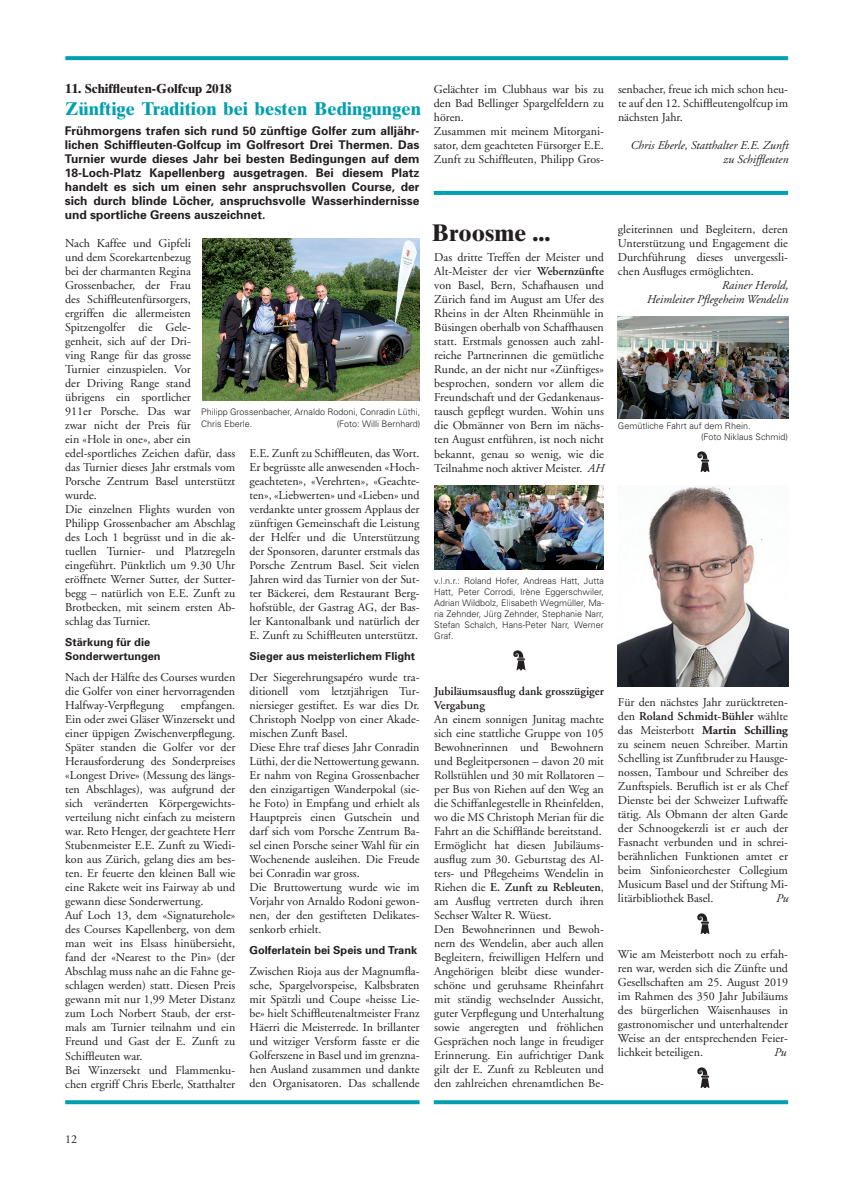
<style>
.page{position:relative;width:842px;height:1191px;background:#fff}
.page>*{position:absolute;margin:0;border:0;box-sizing:border-box;transform-origin:0 0}
.t1{font:700 24px "Times Ten";color:#231f20}
.t2{font:700 18.5px "Times Ten";color:#00a0b0}
.t3{font:700 13px "Times Ten";color:#231f20}
.t4{font:12px/14px "Adobe Garamond";color:#231f20;text-align:justify}
.t5{font:700 12px/14px "Univers";color:#231f20;text-align:justify}
.t6{font:italic 12px/14px "Adobe Garamond";color:#231f20;text-align:right}
.t7{font:600 12px/14px "Adobe Garamond";color:#231f20}
.t8{font:700 11px/14px "Univers";color:#231f20}
.t9{font:300 9px/11px "Univers";color:#231f20}
.s1{font-weight:600}
.s2{font-style:italic}
.s3{font-weight:700}
</style>
<div class="page">
<svg style="left:434px;top:1100px;width:354px;height:4px"></svg>
<svg style="left:65px;top:1100px;width:355px;height:4px"></svg>
<svg style="left:65px;top:56px;width:723px;height:4px;background:#09a3b2"></svg>
<img style="left:202px;top:238px;width:217px;height:162px">
<svg style="left:434px;top:191px;width:354px;height:4px"></svg>
<img style="left:434px;top:485px;width:170px;height:85px">
<img style="left:513px;top:650px;width:12px;height:20px">
<img style="left:618px;top:317px;width:170px;height:101px">
<img style="left:697px;top:452px;width:12px;height:20px">
<img style="left:618px;top:485px;width:170px;height:202px">
<img style="left:697px;top:914px;width:12px;height:20px">
<img style="left:697px;top:1068px;width:12px;height:20px">
<p class="t3" style="left:65px;top:81px;width:168px">11. Schiffleuten-Golfcup 2018</p>
<h2 class="t2" style="left:65px;top:98px;width:357px">Zünftige Tradition bei besten Bedingungen</h2>
<p class="t5" style="left:65px;top:123px;width:356px">Frühmorgens trafen sich rund 50 zünftige Golfer zum alljähr&shy;lichen Schiffleuten-Golfcup im Golfresort Drei Thermen. Das Turnier wurde dieses Jahr bei besten Bedingungen auf dem 18-Loch-Platz Kapellenberg ausgetragen. Bei diesem Platz handelt es sich um einen sehr anspruchsvollen Course, der sich durch blinde Löcher, anspruchsvolle Wasserhindernisse und sportliche Greens auszeichnet.</p>
<p class="t4" style="left:65px;top:237px;width:172px;text-align:left">Nach Kaffee und Gipfeli<br>und dem Scorekartenbezug<br>bei der charmanten Regina<br>Grossenbacher, der Frau<br>des Schiffleutenfürsorgers,<br>ergriffen die allermeisten<br>Spitzengolfer die Gele-<br>genheit, sich auf der Dri-<br>ving Range für das grosse<br>Turnier einzuspielen. Vor<br>der Driving Range stand<br>übrigens ein sportlicher<br>911er Porsche. Das war<br>zwar nicht der Preis für<br>ein «Hole in one», aber ein edel-sportliches Zeichen dafür, dass das Turnier dieses Jahr erstmals vom<br>Porsche Zentrum Basel unterstützt wurde.<br>Die einzelnen Flights wurden von<br>Philipp Grossenbacher am Abschlag des Loch 1 begrüsst und in die ak&shy;tuellen Turnier- und Platzregeln eingeführt. Pünktlich um 9.30 Uhr eröffnete Werner Sutter, der Sutter&shy;begg – natürlich von E.E. Zunft zu<br>Brotbecken, mit seinem ersten Ab&shy;schlag das Turnier.</p>
<p class="t8" style="left:65px;top:635px;width:97px">Stärkung für die<br>Sonderwertungen</p>
<p class="t4" style="left:65px;top:671px;width:172px">Nach der Hälfte des Courses wurden die Golfer von einer hervorragenden Halfway-Verpflegung</p>
<p class="t9" style="left:201px;top:405px;width:221px;line-height:12px">Philipp Grossenbacher, Arnaldo Rodoni, Conradin Lüthi,<br>Chris Eberle.</p>
<p class="t9" style="left:337px;top:418px;width:85px">(Foto: Willi Bernhard)</p>
<p class="t4" style="left:250px;top:447px;width:172px">E.E. Zunft zu Schiffleuten, das Wort.<br>Er begrüsste alle anwesenden «Hoch&shy;geachteten», «Verehrten», «Geachte&shy;ten», «Liebwerten» und «Lieben» und verdankte unter grossem Applaus der zünftigen Gemeinschaft die Leistung der Helfer und die Unterstützung der Sponsoren, darunter erstmals das Porsche Zentrum Basel. Seit vielen Jahren wird das Turnier von der Sut&shy;ter Bäckerei, dem Restaurant Berg&shy;hofstüble, der Gastrag AG, der Bas&shy;ler Kantonalbank und natürlich der E. Zunft zu Schiffleuten unterstützt.</p>
<p class="t8" style="left:250px;top:649px;width:167px">Sieger aus meisterlichem Flight</p>
<p class="t4" style="left:250px;top:671px;width:172px;text-align:left">Der Siegerehrungsapéro wurde tra&shy;ditionell vom letztjährigen Tur&shy;niersieger gestiftet. Es war dies Dr.<br>Christoph Noelpp von einer Akade&shy;mischen Zunft Basel.<br>Diese Ehre traf dieses Jahr Conradin<br>Lüthi, der die Nettowertung gewann.<br>Er nahm von Regina Grossenbacher den einzigartigen Wanderpokal (sie&shy;he Foto) in Empfang und erhielt als<br>Hauptpreis einen Gutschein und darf sich vom Porsche Zentrum Ba&shy;sel einen Porsche seiner Wahl für ein<br>Wochenende ausleihen. Die Freude bei Conradin war gross.<br>Die Bruttowertung wurde wie im<br>Vorjahr von Arnaldo Rodoni gewon&shy;nen, der den gestifteten Delikates&shy;senkorb erhielt.</p>
<p class="t8" style="left:250px;top:943px;width:169px">Golferlatein bei Speis und Trank</p>
<p class="t4" style="left:250px;top:965px;width:172px">Zwischen Rioja aus der Magnumfla&shy;sche, Spargelvorspeise, Kalbsbraten mit Spätzli und Coupe «heisse Lie&shy;be» hielt Schiffleutenaltmeister Franz Häerri die Meisterrede. In brillanter und witziger Versform fasste er die Golferszene in Basel und im grenzna&shy;hen Ausland zusammen und dankte den Organisatoren. Das schallende</p>
<p class="t4" style="left:65px;top:699px;width:172px;text-align:left;text-indent:116px">empfangen.<br>Ein oder zwei Gläser Winzersekt und einer üppigen Zwischenverpflegung.<br>Später standen die Golfer vor der Herausforderung des Sonderpreises «Longest Drive» (Messung des längs&shy;ten Abschlages), was aufgrund der sich veränderten Körpergewichts&shy;verteilung nicht einfach zu meistern war. Reto Henger, der geachtete Herr Stubenmeister E.E. Zunft zu Wiedi&shy;kon aus Zürich, gelang dies am bes&shy;ten. Er feuerte den kleinen Ball wie eine Rakete weit ins Fairway ab und gewann diese Sonderwertung.<br>Auf Loch 13, dem «Signaturehole» des Courses Kapellenberg, von dem man weit ins Elsass hinübersieht, fand der «Nearest to the Pin» (der Abschlag muss nahe an die Fahne ge&shy;schlagen werden) statt. Diesen Preis gewann mit nur 1,99 Meter Distanz zum Loch Norbert Staub, der erst&shy;mals am Turnier teilnahm und ein Freund und Gast der E. Zunft zu Schiffleuten war.<br>Bei Winzersekt und Flammenku&shy;chen ergriff Chris Eberle, Statthalter</p>
<p class="t4" style="left:434px;top:83px;width:172px;text-align:left">Gelächter im Clubhaus war bis zu den Bad Bellinger Spargelfeldern zu hören.<br>Zusammen mit meinem Mitorgani&shy;sator, dem geachteten Fürsorger E.E.<br>Zunft zu Schiffleuten, Philipp Gros-</p>
<h1 class="t1" style="left:432px;top:218px;width:120px">Broosme ...</h1>
<p class="t4" style="left:434px;top:251px;width:171px">Das dritte Treffen der Meister und Alt-Meister der vier <span class="s1">Webernzünfte </span>von Basel, Bern, Schafhausen und Zürich fand im August am Ufer des Rheins in der Alten Rheinmühle in Büsingen oberhalb von Schaffhausen statt. Erstmals genossen auch zahl&shy;reiche Partnerinnen die gemütliche Runde, an der nicht nur «Zünftiges» besprochen, sondern vor allem die Freundschaft und der Gedankenaus&shy;tausch gepflegt wurden. Wohin uns die Obmänner von Bern im nächs&shy;ten August entführen, ist noch nicht bekannt, genau so wenig, wie die Teilnahme noch aktiver Meister. <span class="s2">AH</span></p>
<p class="t9" style="left:434px;top:575px;width:171px;text-align:justify">v.l.n.r.: Roland Hofer, Andreas Hatt, Jutta Hatt, Peter Corrodi, Irène Eggerschwiler, Adrian Wildbolz, Elisabeth Wegmüller, Ma&shy;ria Zehnder, Jürg Zehnder, Stephanie Narr, Stefan Schalch, Hans-Peter Narr, Werner Graf.</p>
<p class="t7" style="left:434px;top:684px;width:171px">Jubiläumsausflug dank grosszügiger<br>Vergabung</p>
<p class="t4" style="left:434px;top:712px;width:171px;text-align:left">An einem sonnigen Junitag machte sich eine stattliche Gruppe von 105<br>Bewohnerinnen und Bewohnern und Begleitpersonen – davon 20 mit Rollstühlen und 30 mit Rollatoren – per Bus von Riehen auf den Weg an die Schiffanlegestelle in Rheinfelden, wo die MS Christoph Merian für die Fahrt an die Schifflände bereitstand.<br>Ermöglicht hat diesen Jubiläums&shy;ausflug zum 30. Geburtstag des Al&shy;ters- und Pflegeheims Wendelin in Riehen die <span class="s1">E. Zunft zu Rebleuten</span>, am Ausflug vertreten durch ihren Sechser Walter R. Wüest.<br>Den Bewohnerinnen und Bewoh&shy;nern des Wendelin, aber auch allen Begleitern, freiwilligen Helfern und Angehörigen bleibt diese wunder&shy;schöne und geruhsame Rheinfahrt mit ständig wechselnder Aussicht, guter Verpflegung und Unterhaltung sowie angeregten und fröhlichen Gesprächen noch lange in freudiger Erinnerung. Ein aufrichtiger Dank gilt der E. Zunft zu Rebleuten und den zahlreichen ehrenamtlichen Be-</p>
<p class="t4" style="left:618px;top:83px;width:172px">senbacher, freue ich mich schon heu&shy;te auf den 12. Schiffleutengolfcup im nächsten Jahr.</p>
<p class="t6" style="left:630px;top:139px;width:160px">Chris Eberle, Statthalter E.E. Zunft zu Schiffleuten</p>
<p class="t4" style="left:618px;top:223px;width:172px">gleiterinnen und Begleitern, deren Unterstützung und Engagement die Durchführung dieses unvergessli&shy;chen Ausfluges ermöglichten.</p>
<p class="t6" style="left:646px;top:279px;width:143px">Rainer Herold,<br>Heimleiter Pflegeheim Wendelin</p>
<p class="t9" style="left:701px;top:420px;width:89px;text-indent:-83px">Gemütliche Fahrt auf dem Rhein.<br>(Foto Niklaus Schmid)</p>
<p class="t4" style="left:618px;top:695px;width:172px">Für den nächstes Jahr zurücktreten&shy;den <span class="s1">Roland Schmidt-Bühler</span> wählte das Meisterbott <span class="s3">Martin Schilling </span>zu seinem neuen Schreiber. Martin Schelling ist Zunftbruder zu Hausge&shy;nossen, Tambour und Schreiber des Zunftspiels. Beruflich ist er als Chef Dienste bei der Schweizer Luftwaffe tätig. Als Obmann der alten Garde der Schnoogekerzli ist er auch der Fasnacht verbunden und in schrei&shy;berähnlichen Funktionen amtet er beim Sinfonieorchester Collegium Musicum Basel und der Stiftung Mi&shy;litärbibliothek Basel.</p>
<p class="t6" style="left:776px;top:892px;width:14px">Pu</p>
<p class="t4" style="left:618px;top:948px;width:172px">Wie am Meisterbott noch zu erfah&shy;ren war, werden sich die Zünfte und Gesellschaften am 25. August 2019 im Rahmen des 350 Jahr Jubiläums des bürgerlichen Waisenhauses in gastronomischer und unterhaltender Weise an der entsprechenden Feier&shy;lichkeit beteiligen.</p>
<p class="t6" style="left:774px;top:1046px;width:14px">Pu</p>
<p class="t4" style="left:65px;top:1132px;width:13px">12</p>
</div>
